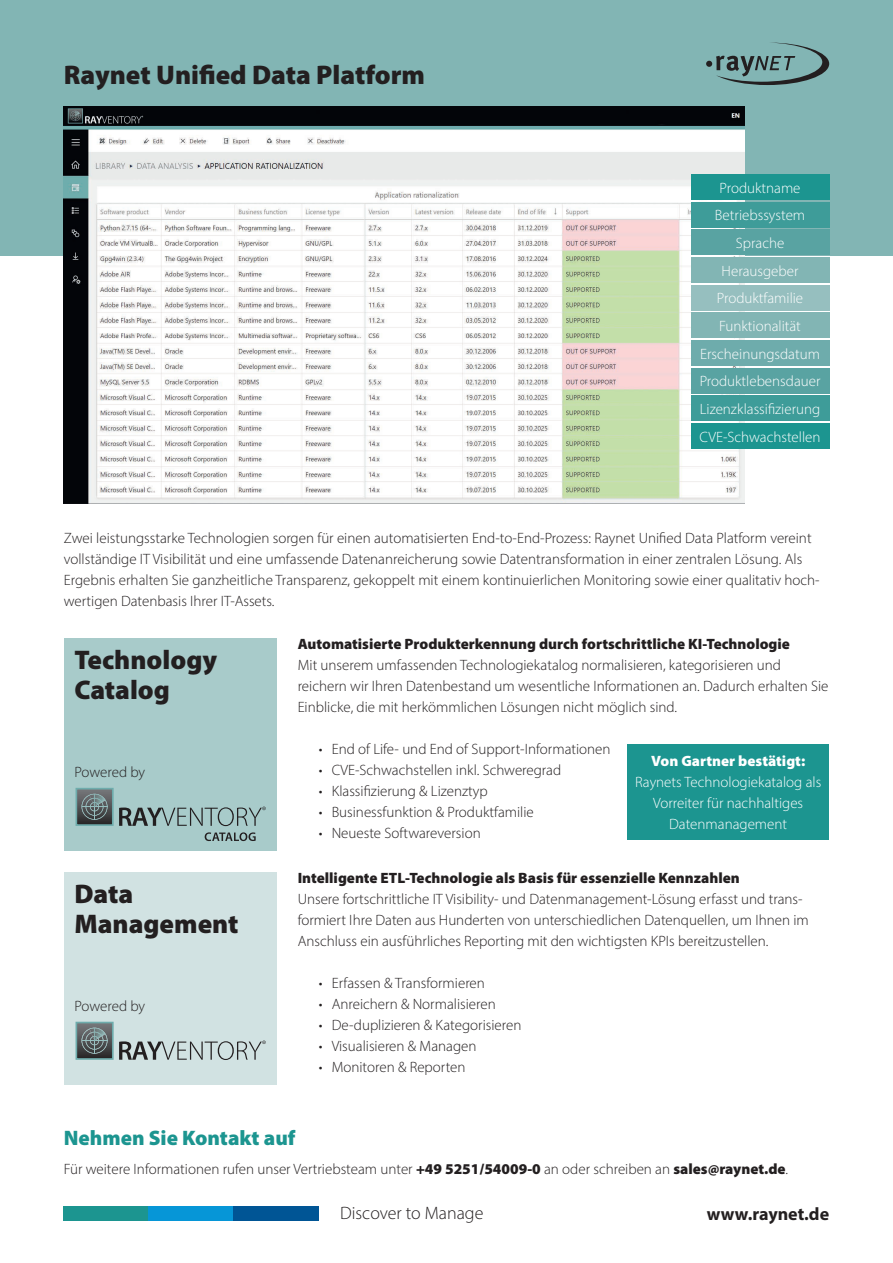
<style>
.page{position:relative;width:893px;height:1263px;background:#fff}
.page>*{position:absolute;margin:0;border:0;box-sizing:border-box;transform-origin:0 0}
.t1{font:900 27px/30px "Myriad Pro";color:#231f20}
.t2{font:900 21px "Myriad Pro";color:#1c9590}
.t3{font:300 18px "Myriad Pro";color:#231f20}
.t4{font:700 18px "Myriad Pro";color:#231f20}
.t5{font:300 15px/21px "Myriad Pro";color:#231f20}
.t6{font:300 15px/27.6px "Myriad Pro";color:#fff;text-align:center}
.t7{font:900 15px "Myriad Pro";color:#231f20}
.t8{font:900 15px "Myriad Pro";color:#fff}
.s1{font-weight:900}
</style>
<div class="page">
<div style="left:0;top:0;width:893px;height:255px;background:#82b5b4"></div>
<svg style="left:706px;top:43px;width:123px;height:42px"></svg>
<img style="left:64px;top:106px;width:680px;height:397px">
<div style="left:64px;top:638px;width:212px;height:212px;background:#a8cbca"></div>
<div style="left:64px;top:872px;width:212px;height:212px;background:#d1e2e2"></div>
<div style="left:691px;top:174px;width:138px;height:26px;background:#1c9590"></div>
<div style="left:691px;top:202px;width:138px;height:25px;background:#3e9c99"></div>
<div style="left:691px;top:230px;width:138px;height:25px;background:#59a3a2"></div>
<div style="left:691px;top:257px;width:138px;height:26px;background:#82b5b4"></div>
<div style="left:691px;top:285px;width:138px;height:25px;background:#96bfbf"></div>
<div style="left:691px;top:313px;width:138px;height:25px;background:#82b5b4"></div>
<div style="left:691px;top:340px;width:138px;height:26px;background:#6eacac"></div>
<div style="left:691px;top:368px;width:138px;height:25px;background:#59a3a2"></div>
<div style="left:691px;top:395px;width:138px;height:26px;background:#3e9c99"></div>
<div style="left:691px;top:423px;width:138px;height:26px;background:#1c9590"></div>
<svg style="left:119px;top:807px;width:147px;height:19px"></svg>
<div style="left:76px;top:788px;width:38px;height:38px;border:2px solid #6eacac"></div>
<svg style="left:76px;top:789px;width:37px;height:36px"></svg>
<svg style="left:205px;top:832px;width:51px;height:9px"></svg>
<svg style="left:119px;top:1040px;width:147px;height:20px"></svg>
<div style="left:76px;top:1022px;width:38px;height:38px;border:2px solid #6eacac"></div>
<svg style="left:76px;top:1022px;width:37px;height:37px"></svg>
<div style="left:627px;top:744px;width:202px;height:96px;background:#1c9590"></div>
<div style="left:64px;top:1205px;width:85px;height:15px;background:#1c9590"></div>
<div style="left:149px;top:1205px;width:85px;height:15px;background:#0696d7"></div>
<div style="left:234px;top:1205px;width:85px;height:15px;background:#005595"></div>
<h1 class="t1" style="left:64px;top:59px;width:363px">Raynet Unified Data Platform</h1>
<p class="t6" style="left:700px;top:174px;width:122px">Produktname<br>Betriebssystem<br>Sprache<br>Herausgeber<br>Produktfamilie<br>Funktionalität<br>Erscheinungsdatum<br>Produktlebensdauer<br>Lizenzklassifizierung<br>CVE-Schwachstellen</p>
<p class="t5" style="left:64px;top:527px;width:757px">Zwei leistungsstarke Technologien sorgen für einen automatisierten End-to-End-Prozess: Raynet Unified Data Platform vereint vollständige IT Visibilität und eine umfassende Datenanreicherung sowie Datentransformation in einer zentralen Lösung. Als Ergebnis erhalten Sie ganzheitliche Transparenz, gekoppelt mit einem kontinuierlichen Monitoring sowie einer qualitativ hoch&shy;wertigen Datenbasis Ihrer IT-Assets.</p>
<p class="t7" style="left:298px;top:634px;width:494px">Automatisierte Produkterkennung durch fortschrittliche KI-Technologie</p>
<p class="t5" style="left:298px;top:654px;width:532px">Mit unserem umfassenden Technologiekatalog normalisieren, kategorisieren und reichern wir Ihren Datenbestand um wesentliche Informationen an. Dadurch erhalten Sie<br>Einblicke, die mit herkömmlichen Lösungen nicht möglich sind.</p>
<p class="t5" style="left:319px;top:738px;width:293px">• End of Life- und End of Support-Informationen</p>
<p class="t5" style="left:319px;top:759px;width:244px">• CVE-Schwachstellen inkl. Schweregrad</p>
<p class="t5" style="left:319px;top:780px;width:170px">• Klassifizierung &amp; Lizenztyp</p>
<p class="t5" style="left:319px;top:801px;width:216px">• Businessfunktion &amp; Produktfamilie</p>
<p class="t5" style="left:319px;top:822px;width:163px">• Neueste Softwareversion</p>
<p class="t7" style="left:298px;top:868px;width:444px">Intelligente ETL-Technologie als Basis für essenzielle Kennzahlen</p>
<p class="t5" style="left:298px;top:888px;width:513px">Unsere fortschrittliche IT Visibility- und Datenmanagement-Lösung erfasst und trans&shy;formiert Ihre Daten aus Hunderten von unterschiedlichen Datenquellen, um Ihnen im<br>Anschluss ein ausführliches Reporting mit den wichtigsten KPIs bereitzustellen.</p>
<p class="t5" style="left:319px;top:972px;width:167px">• Erfassen &amp; Transformieren</p>
<p class="t5" style="left:319px;top:993px;width:178px">• Anreichern &amp; Normalisieren</p>
<p class="t5" style="left:319px;top:1014px;width:204px">• De-duplizieren &amp; Kategorisieren</p>
<p class="t5" style="left:319px;top:1035px;width:159px">• Visualisieren &amp; Managen</p>
<p class="t5" style="left:319px;top:1056px;width:148px">• Monitoren &amp; Reporten</p>
<h1 class="t1" style="left:74px;top:643px;width:144px">Technology<br>Catalog</h1>
<p class="t8" style="left:651px;top:751px;width:156px">Von Gartner bestätigt:</p>
<p class="t6" style="left:635px;top:771px;width:188px;line-height:21px">Raynets Technologiekatalog als<br>Vorreiter für nachhaltiges<br>Datenmanagement</p>
<p class="t5" style="left:74px;top:761px;width:72px">Powered by</p>
<h1 class="t1" style="left:74px;top:877px;width:166px">Data<br>Management</h1>
<p class="t5" style="left:74px;top:995px;width:72px">Powered by</p>
<h2 class="t2" style="left:64px;top:1124px;width:233px">Nehmen Sie Kontakt auf</h2>
<p class="t5" style="left:64px;top:1159px;width:726px">Für weitere Informationen rufen unser Vertriebsteam unter <span class="s1">+49 5251/54009-0</span> an oder schreiben an <span class="s1">sales@raynet.de</span>.</p>
<p class="t3" style="left:340px;top:1202px;width:145px">Discover to Manage</p>
<p class="t4" style="left:707px;top:1203px;width:124px">www.raynet.de</p>
</div>
